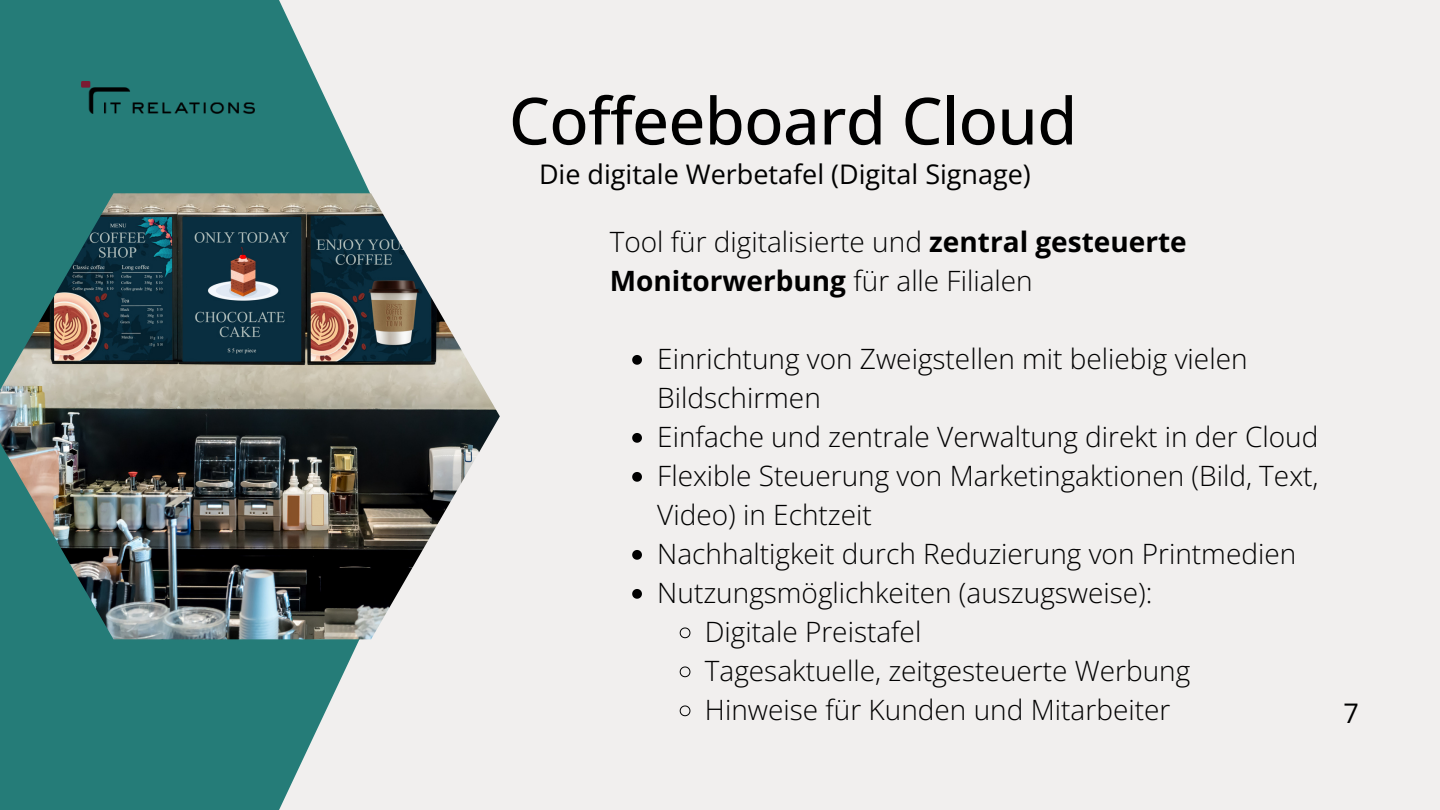
<style>
.page{position:relative;width:1440px;height:810px;background:#f1efee}
.page>*{position:absolute;margin:0;border:0;box-sizing:border-box;transform-origin:0 0}
.t1{font:500 65px "Open Sans";letter-spacing:-.01em;color:#000}
.t2{font:300 28px/39px "Open Sans";color:#000}
.t3{font:27px "Open Sans";color:#000}
.s1{font-weight:700}
</style>
<div class="page">
<svg style="left:0;top:0;width:371px;height:810px;background:#418b88"></svg>
<img style="left:0;top:193px;width:500px;height:446px">
<img style="left:81px;top:81px;width:173px;height:33px">
<svg style="left:632px;top:355px;width:10px;height:10px"></svg>
<svg style="left:632px;top:433px;width:10px;height:10px"></svg>
<svg style="left:632px;top:472px;width:10px;height:10px"></svg>
<svg style="left:632px;top:550px;width:10px;height:10px"></svg>
<svg style="left:632px;top:589px;width:10px;height:10px"></svg>
<svg style="left:679px;top:627px;width:12px;height:12px"></svg>
<svg style="left:679px;top:666px;width:12px;height:12px"></svg>
<svg style="left:679px;top:705px;width:12px;height:12px"></svg>
<p class="t1" style="left:509px;top:75px;width:570px">Coffeeboard Cloud</p>
<p class="t3" style="left:539px;top:155px;width:493px">Die digitale Werbetafel (Digital Signage)</p>
<p class="t2" style="left:610px;top:222px;width:579px">Tool für digitalisierte und <span class="s1">zentral gesteuerte<br>Monitorwerbung</span> für alle Filialen</p>
<p class="t2" style="left:657px;top:339px;width:592px">Einrichtung von Zweigstellen mit beliebig vielen<br>Bildschirmen</p>
<p class="t2" style="left:657px;top:417px;width:663px">Einfache und zentrale Verwaltung direkt in der Cloud</p>
<p class="t2" style="left:657px;top:456px;width:663px">Flexible Steuerung von Marketingaktionen (Bild, Text,<br>Video) in Echtzeit</p>
<p class="t2" style="left:657px;top:534px;width:641px">Nachhaltigkeit durch Reduzierung von Printmedien</p>
<p class="t2" style="left:657px;top:573px;width:497px">Nutzungsmöglichkeiten (auszugsweise):</p>
<p class="t2" style="left:705px;top:612px;width:218px">Digitale Preistafel</p>
<p class="t2" style="left:705px;top:651px;width:487px">Tagesaktuelle, zeitgesteuerte Werbung</p>
<p class="t2" style="left:705px;top:690px;width:467px">Hinweise für Kunden und Mitarbeiter</p>
<p class="t3" style="left:1344px;top:694px;width:17px">7</p>
</div>
